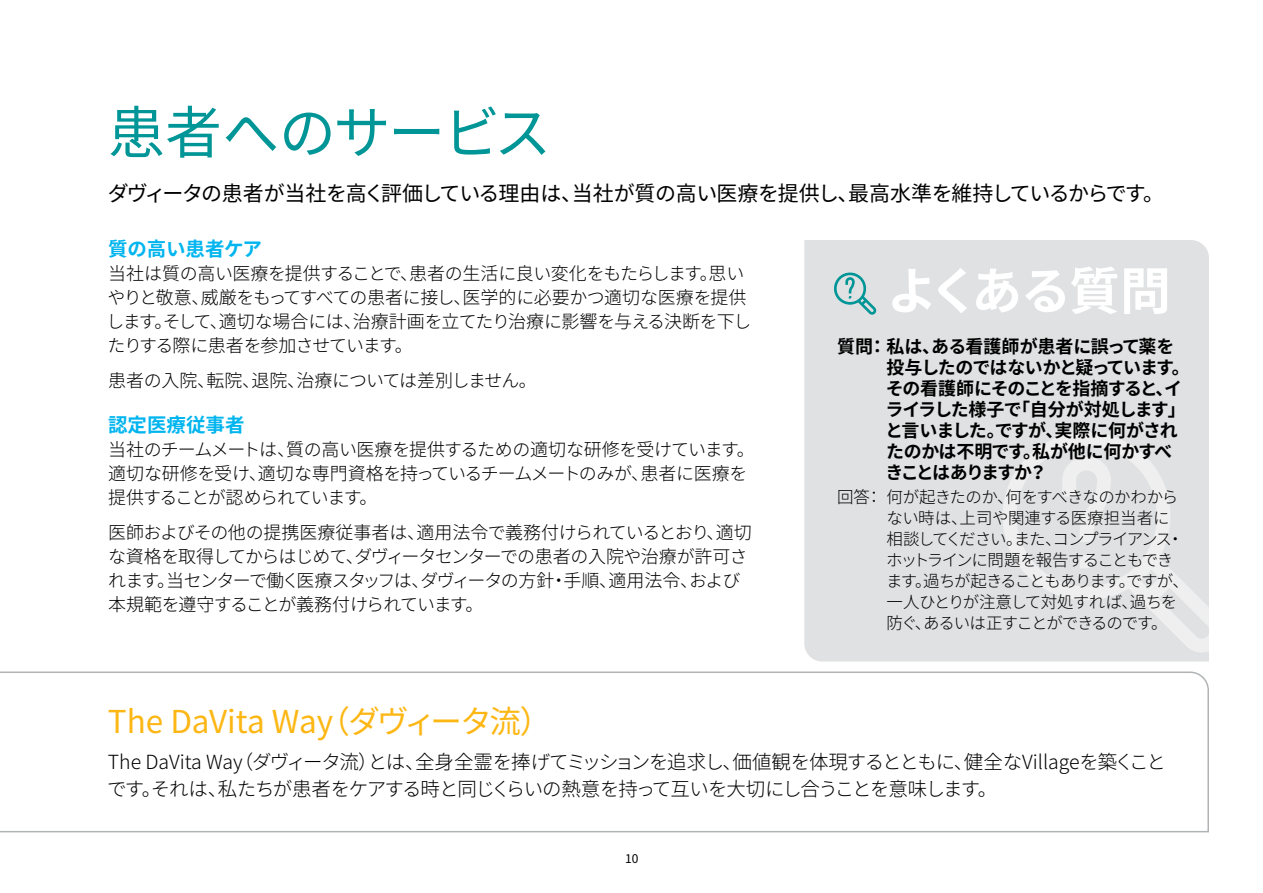
<style>
.page{position:relative;width:1263px;height:893px;background:#fff}
.page>*{position:absolute;margin:0;border:0;box-sizing:border-box;transform-origin:0 0}
.t1{font:57px "Noto Sans JP";letter-spacing:-.035em;color:#009596}
.t2{font:700 51px "Noto Sans JP";letter-spacing:-.05em;color:#fff}
.t3{font:31.5px "Noto Sans JP";letter-spacing:-.02em;color:#fdb714}
.t4{font:21px "Noto Sans JP";letter-spacing:-.045em;color:#000}
.t5{font:300 19.5px/27px "Noto Sans JP";letter-spacing:-.06em;color:#000}
.t6{font:700 19.5px "Noto Sans JP";color:#00b5ef}
.t7{font:300 18px/24px "Noto Sans JP";letter-spacing:-.035em;color:#000}
.t8{font:700 18px/21px "Noto Sans JP";letter-spacing:-.05em;color:#000}
.t9{font:300 16.5px/21px "Noto Sans JP";letter-spacing:-.065em;color:#000}
.t10{font:12px "Noto Sans JP";color:#000}
</style>
<div class="page">
<svg style="left:0;top:671px;width:1209px;height:162px"></svg>
<div style="left:804px;top:240px;width:405px;height:422px;background:#e0e1e2"></div>
<svg style="left:994px;top:424px;width:215px;height:229px;fill:#e0e1e2"></svg>
<svg style="left:1062px;top:457px;width:49px;height:85px"></svg>
<svg style="left:1080px;top:555px;width:13px;height:13px"></svg>
<svg style="left:832px;top:271px;width:45px;height:44px;background:#afd0d1"></svg>
<h1 class="t1" style="left:108px;top:100px;width:445px">患者へのサービス</h1>
<p class="t4" style="left:108px;top:181px;width:1058px">ダヴィータの患者が当社を高く評価している理由は、当社が質の高い医療を提供し、最高水準を維持しているからです。</p>
<p class="t6" style="left:108px;top:238px;width:155px">質の高い患者ケア</p>
<p class="t7" style="left:107px;top:262px;width:646px">当社は質の高い医療を提供することで、患者の生活に良い変化をもたらします。思いやりと敬意、威厳をもってすべての患者に接し、医学的に必要かつ適切な医療を提供します。そして、適切な場合には、治療計画を立てたり治療に影響を与える決断を下したりする際に患者を参加させています。</p>
<p class="t7" style="left:108px;top:369px;width:430px">患者の入院、転院、退院、治療については差別しません。</p>
<p class="t6" style="left:108px;top:414px;width:138px">認定医療従事者</p>
<p class="t7" style="left:108px;top:438px;width:648px">当社のチームメートは、質の高い医療を提供するための適切な研修を受けています。適切な研修を受け、適切な専門資格を持っているチームメートのみが、患者に医療を提供することが認められています。</p>
<p class="t7" style="left:108px;top:521px;width:645px">医師およびその他の提携医療従事者は、適用法令で義務付けられているとおり、適切な資格を取得してからはじめて、ダヴィータセンターでの患者の入院や治療が許可されます。当センターで働く医療スタッフは、ダヴィータの方針・手順、適用法令、および本規範を遵守することが義務付けられています。</p>
<h2 class="t2" style="left:887px;top:262px;width:286px">よくある質問</h2>
<p class="t8" style="left:885px;top:336px;width:306px;text-indent:-48px">質問： 私は、ある看護師が患者に誤って薬を投与したのではないかと疑っています。その看護師にそのことを指摘すると、イライラした様子で「自分が対処します」と言いました。ですが、実際に何がされたのかは不明です。私が他に何かすべきことはありますか？</p>
<p class="t9" style="left:886px;top:487px;width:305px;text-indent:-49px">回答：何が起きたのか、何をすべきなのかわからない時は、上司や関連する医療担当者に相談してください。また、コンプライアンス・ホットラインに問題を報告することもできます。過ちが起きることもあります。ですが、一人ひとりが注意して対処すれば、過ちを防ぐ、あるいは正すことができるのです。</p>
<h3 class="t3" style="left:108px;top:704px;width:445px">The DaVita Way（ダヴィータ流）</h3>
<p class="t5" style="left:107px;top:749px;width:1061px">The DaVita Way（ダヴィータ流）とは、全身全霊を捧げてミッションを追求し、価値観を体現するとともに、健全なVillageを築くことです。それは、私たちが患者をケアする時と同じくらいの熱意を持って互いを大切にし合うことを意味します。</p>
<p class="t10" style="left:625px;top:852px;width:15px">10</p>
</div>
